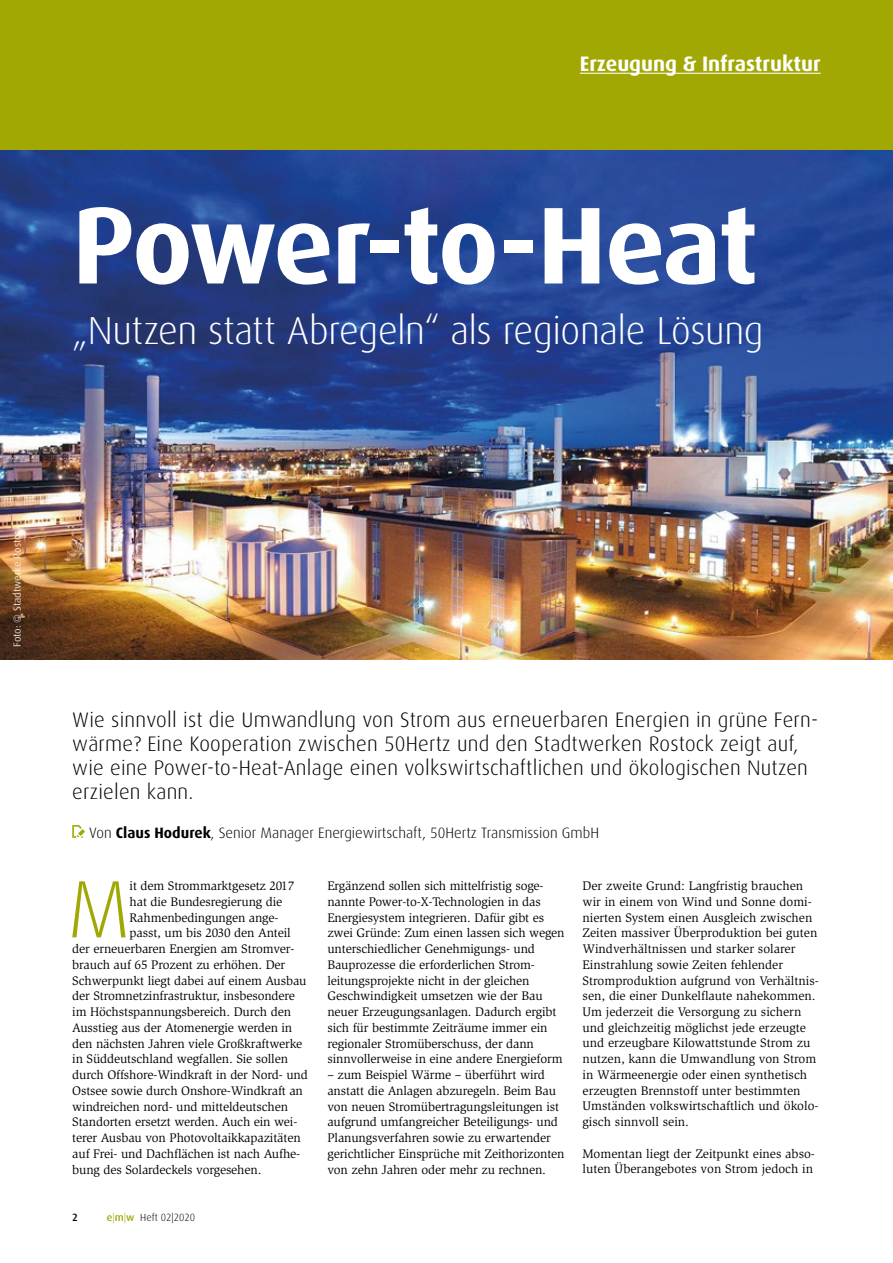
<style>
.page{position:relative;width:893px;height:1263px;background:#fff}
.page>*{position:absolute;margin:0;border:0;box-sizing:border-box;transform-origin:0 0}
.t1{font:700 109.5px "Dax";letter-spacing:-.03em;color:#fff}
.t2{font:300 81.45px "Dax";color:#a1a804}
.t3{font:300 39px "Dax";letter-spacing:-.01em;color:#fff}
.t4{font:300 21px/24px "Dax";letter-spacing:.01em;color:#000}
.t5{font:700 21px "Dax";color:#fff}
.t6{font:300 15px "Dax";color:#000}
.t7{font:12.75px/15.8px "Slimbach";letter-spacing:-.01em;color:#000}
.t8{font:10.5px "Dax";letter-spacing:-.005em;color:#fff}
.t9{font:300 10.5px "Dax";color:#000}
.t10{font:500 10.5px "Dax";color:#000}
.s1{font-weight:700}
.s2{font-weight:500;color:#a1a804}
.s3{color:#a1a804}
</style>
<div class="page">
<img style="left:0;top:150px;width:893px;height:509px">
<svg style="left:72px;top:825px;width:13px;height:13px"></svg>
<div style="left:0;top:0;width:893px;height:150px;background:#a1a804"></div>
<hr style="left:580px;top:73px;width:241px;height:1px;background:#fff">
<h3 class="t5" style="left:580px;top:52px;width:242px">Erzeugung &amp; Infrastruktur</h3>
<h1 class="t1" style="left:72px;top:182px;width:687px">Power-to-Heat</h1>
<h3 class="t3" style="left:72px;top:308px;width:693px">„Nutzen statt Abregeln“ als regionale Lösung</h3>
<p class="t8" style="left:11px;top:647px;width:123px;rotate:-90deg">Foto: © Stadtwerke Rostock</p>
<p class="t4" style="left:72px;top:707px;width:747px">Wie sinnvoll ist die Umwandlung von Strom aus erneuerbaren Energien in grüne Fern&shy;wärme? Eine Kooperation zwischen 50Hertz und den Stadtwerken Rostock zeigt auf, wie eine Power-to-Heat-Anlage einen volkswirtschaftlichen und ökologischen Nutzen erzielen kann.</p>
<p class="t6" style="left:89px;top:824px;width:511px">Von <span class="s1">Claus Hodurek</span>, Senior Manager Energiewirtschaft, 50Hertz Transmission GmbH</p>
<h2 class="t2" style="left:67px;top:862px;width:65px">M</h2>
<p class="t7" style="left:130px;top:878px;width:166px">it dem Strommarktgesetz 2017</p>
<p class="t7" style="left:130px;top:894px;width:154px">hat die Bundesregierung die</p>
<p class="t7" style="left:130px;top:909px;width:150px">Rahmenbedingungen ange-</p>
<p class="t7" style="left:130px;top:925px;width:163px">passt, um bis 2030 den Anteil</p>
<p class="t7" style="left:72px;top:941px;width:224px">der erneuerbaren Energien am Stromver-</p>
<p class="t7" style="left:72px;top:957px;width:214px">brauch auf 65 Prozent zu erhöhen. Der</p>
<p class="t7" style="left:72px;top:972px;width:236px">Schwerpunkt liegt dabei auf einem Ausbau</p>
<p class="t7" style="left:72px;top:988px;width:224px">der Stromnetzinfrastruktur, insbesondere</p>
<p class="t7" style="left:72px;top:1004px;width:220px">im Höchstspannungsbereich. Durch den</p>
<p class="t7" style="left:72px;top:1020px;width:221px">Ausstieg aus der Atomenergie werden in</p>
<p class="t7" style="left:72px;top:1035px;width:232px">den nächsten Jahren viele Großkraftwerke</p>
<p class="t7" style="left:72px;top:1051px;width:217px">in Süddeutschland wegfallen. Sie sollen</p>
<p class="t7" style="left:72px;top:1067px;width:237px">durch Offshore-Windkraft in der Nord- und</p>
<p class="t7" style="left:72px;top:1083px;width:232px">Ostsee sowie durch Onshore-Windkraft an</p>
<p class="t7" style="left:72px;top:1098px;width:217px">windreichen nord- und mitteldeutschen</p>
<p class="t7" style="left:72px;top:1114px;width:227px">Standorten ersetzt werden. Auch ein wei-</p>
<p class="t7" style="left:72px;top:1130px;width:230px">terer Ausbau von Photovoltaikkapazitäten</p>
<p class="t7" style="left:72px;top:1146px;width:229px">auf Frei- und Dachflächen ist nach Aufhe-</p>
<p class="t7" style="left:72px;top:1161px;width:191px">bung des Solardeckels vorgesehen.</p>
<p class="t10" style="left:72px;top:1212px;width:7px">2</p>
<p class="t9" style="left:107px;top:1212px;width:90px"><span class="s2">e</span><span class="s3">|</span><span class="s2">m</span><span class="s3">|</span><span class="s2">w</span> Heft 02|2020</p>
<p class="t7" style="left:327px;top:878px;width:239px">Ergänzend sollen sich mittelfristig soge&shy;nannte Power-to-X-Technologien in das Energiesystem integrieren. Dafür gibt es zwei Gründe: Zum einen lassen sich wegen unterschiedlicher Genehmigungs- und Bauprozesse die erforderlichen Strom&shy;leitungsprojekte nicht in der gleichen Geschwindigkeit umsetzen wie der Bau neuer Erzeugungsanlagen. Dadurch ergibt sich für bestimmte Zeiträume immer ein regionaler Stromüberschuss, der dann sinnvollerweise in eine andere Energieform</p>
<p class="t7" style="left:327px;top:1067px;width:239px">– zum Beispiel Wärme – überführt wird anstatt die Anlagen abzuregeln. Beim Bau von neuen Stromübertragungsleitungen ist aufgrund umfangreicher Beteiligungs- und Planungsverfahren sowie zu erwartender gerichtlicher Einsprüche mit Zeithorizonten von zehn Jahren oder mehr zu rechnen.</p>
<p class="t7" style="left:583px;top:878px;width:238px">Der zweite Grund: Langfristig brauchen wir in einem von Wind und Sonne domi&shy;nierten System einen Ausgleich zwischen Zeiten massiver Überproduktion bei guten Windverhältnissen und starker solarer Einstrahlung sowie Zeiten fehlender Stromproduktion aufgrund von Verhältnis&shy;sen, die einer Dunkelflaute nahekommen.<br>Um jederzeit die Versorgung zu sichern und gleichzeitig möglichst jede erzeugte und erzeugbare Kilowattstunde Strom zu nutzen, kann die Umwandlung von Strom in Wärmeenergie oder einen synthetisch erzeugten Brennstoff unter bestimmten Umständen volkswirtschaftlich und ökolo&shy;gisch sinnvoll sein.</p>
<p class="t7" style="left:583px;top:1146px;width:234px">Momentan liegt der Zeitpunkt eines abso&shy;luten Überangebotes von Strom jedoch in</p>
</div>
